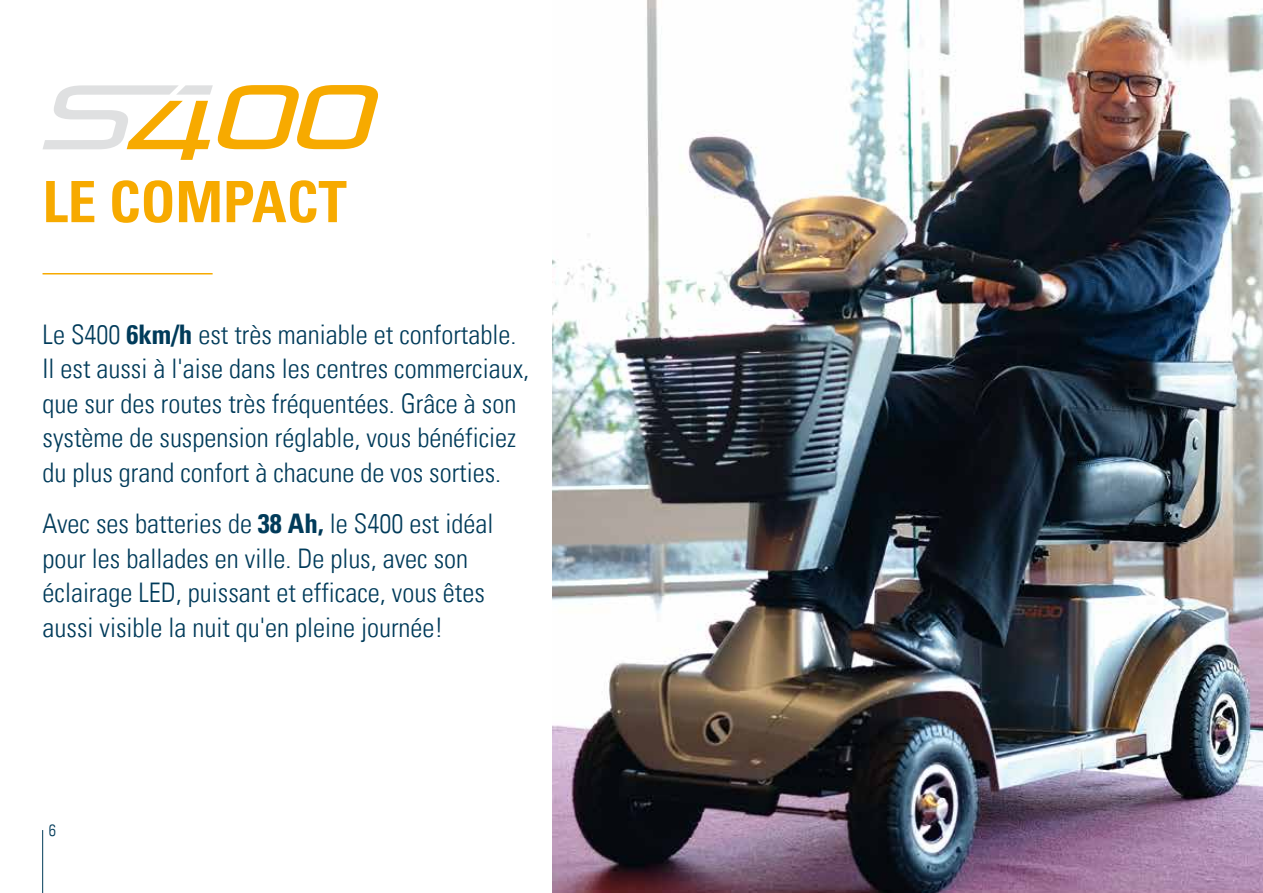
<style>
.page{position:relative;width:1263px;height:893px;background:#fff}
.page>*{position:absolute;margin:0;border:0;box-sizing:border-box;transform-origin:0 0}
.t1{font:57px "Univers Com 67 Bold Cond";color:#f7aa00}
.t2{font:27px/34.5px "Univers Com 47 Light Cond";color:#003b5a}
.t3{font:16.5px "Univers Com 47 Light Cond";color:#003b5a}
.s1{font-family:"Univers Com 67 Bold Cond"}
</style>
<div class="page">
<img style="left:553px;top:0;width:710px;height:893px">
<hr style="left:42px;top:830px;width:1px;height:63px;background:#003b5a">
<hr style="left:43px;top:273px;width:170px;height:1px;background:#f7aa00">
<svg style="left:43px;top:85px;width:335px;height:75px"></svg>
<h1 class="t1" style="left:43px;top:167px;width:101px">LE COMPACT</h1>
<p class="t2" style="left:43px;top:317px;width:488px">Le S400 <span class="s1">6KM/H</span> est très maniable et confortable.<br>Il est aussi à l'aise dans les centres commerciaux, que sur des routes très fréquentées. Grâce à son système de suspension réglable, vous bénéficiez du plus grand confort à chacune de vos sorties.</p>
<p class="t2" style="left:43px;top:506px;width:452px">Avec ses batteries de <span class="s1">38 AH,</span> le S400 est idéal pour les ballades en ville. De plus, avec son éclairage LED, puissant et efficace, vous êtes aussi visible la nuit qu'en pleine journée!</p>
<p class="t3" style="left:49px;top:820px;width:9px">6</p>
</div>
